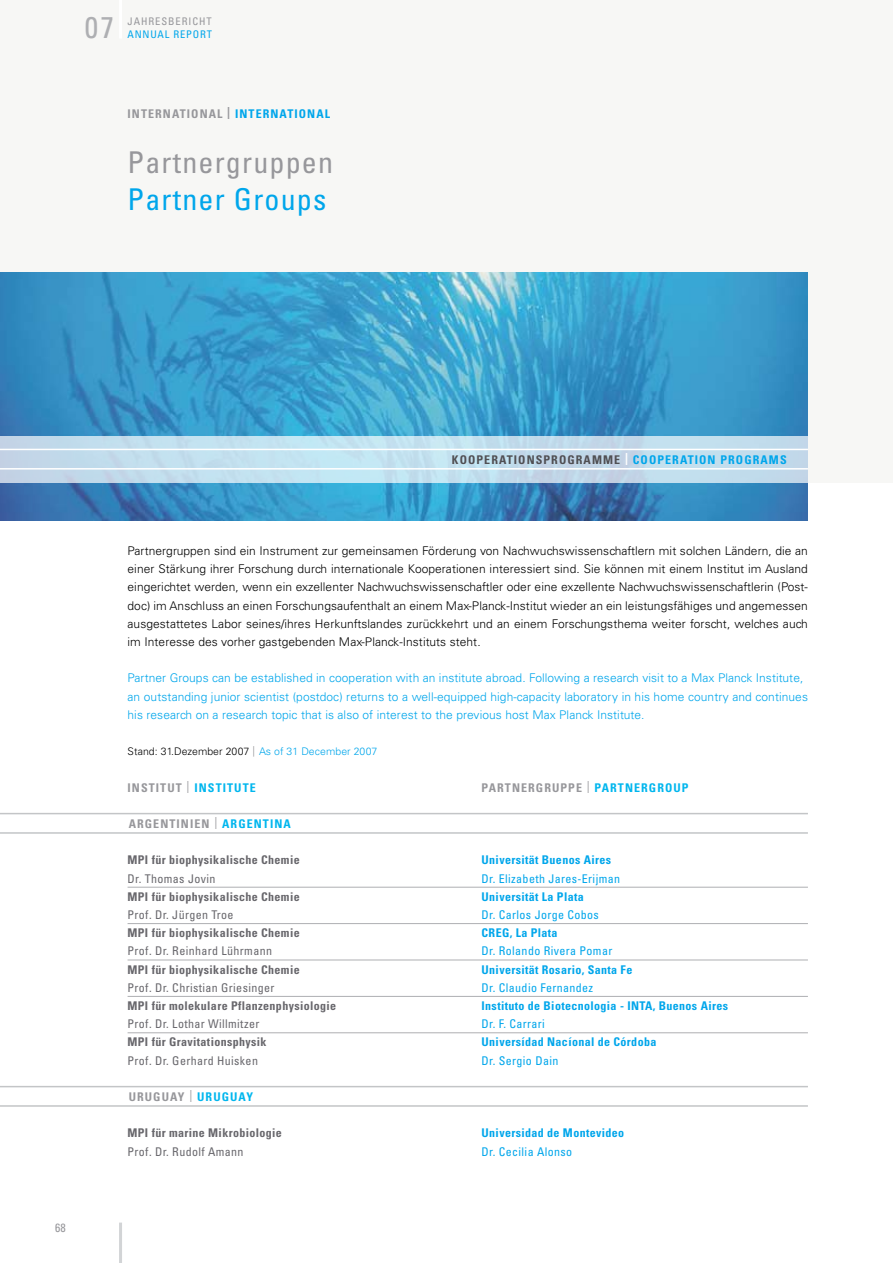
<style>
.page{position:relative;width:893px;height:1263px;background:#fff}
.page>*{position:absolute;margin:0;border:0;box-sizing:border-box;transform-origin:0 0}
.t1{font:condensed 30px "Univers LT";letter-spacing:.04em;color:#97979b}
.t2{font:condensed 30px "Univers LT";letter-spacing:.04em;color:#00a6eb}
.t3{font:condensed 30px "Univers LT";color:#aeafb2}
.t4{font:300 12px/18.1px "Univers LT";letter-spacing:.005em;color:#000;text-align:justify}
.t5{font:300 12px/18.1px "Univers LT";letter-spacing:.005em;color:#00a6eb}
.t6{font:700 condensed 12px "Univers LT";letter-spacing:.03em;color:#68676c}
.t7{font:700 condensed 12px "Univers LT";letter-spacing:.03em;color:#00a6eb}
.t8{font:condensed 12px "Univers LT";letter-spacing:.03em;color:#68676c}
.t9{font:condensed 12px "Univers LT";letter-spacing:.03em;color:#00a6eb}
.t10{font:700 condensed 12px "Univers LT";letter-spacing:.09em;color:#97979b}
.t11{font:700 condensed 12px "Univers LT";letter-spacing:.09em;color:#504f53}
.t12{font:700 condensed 12px "Univers LT";letter-spacing:.09em;color:#00b6ee}
.t13{font:condensed 12px "Univers LT";color:#97979b}
.t14{font:300 10.5px "Univers LT";letter-spacing:.005em;color:#000}
.t15{font:condensed 10.5px "Univers LT";letter-spacing:.09em;color:#97979b}
.t16{font:condensed 10.5px "Univers LT";letter-spacing:.075em;color:#00a6eb}
.s1{color:#00a6eb}
.s2{color:#fff}
.s3{font-weight:400;font-stretch:condensed;color:#97979b}
.s4{color:#97979b}
.s5{font-weight:400;color:#97979b}
.s6{font-weight:400}
.s7{color:#00b6ee}
</style>
<div class="page">
<div style="left:0;top:0;width:893px;height:483px;background:#f7f7f5"></div>
<hr style="left:119px;top:0;width:3px;height:39px;background:#fff">
<hr style="left:119px;top:1222px;width:3px;height:41px;background:#d2d4d6">
<img style="left:0;top:272px;width:808px;height:248px">
<hr style="left:128px;top:887px;width:680px;height:1px;background:#aeafb2">
<hr style="left:128px;top:923px;width:680px;height:1px;background:#aeafb2">
<hr style="left:128px;top:959px;width:680px;height:1px;background:#aeafb2">
<hr style="left:128px;top:996px;width:680px;height:1px;background:#aeafb2">
<hr style="left:128px;top:1032px;width:680px;height:1px;background:#aeafb2">
<hr style="left:0;top:813px;width:808px;height:1px;background:#c3c5c7">
<hr style="left:0;top:832px;width:808px;height:2px;background:#c3c5c7">
<hr style="left:0;top:1086px;width:808px;height:1px;background:#c3c5c7">
<hr style="left:0;top:1105px;width:808px;height:2px;background:#c3c5c7">
<svg style="left:0;top:436px;width:808px;height:47px;background:#c2ddec"></svg>
<hr style="left:0;top:449px;width:808px;height:1px;background:#fff">
<hr style="left:0;top:468px;width:808px;height:2px;background:#fff">
<h1 class="t3" style="left:85px;top:8px;width:31px">07</h1>
<p class="t15" style="left:128px;top:15px;width:86px">JAHRESBERICHT</p>
<p class="t16" style="left:128px;top:28px;width:86px">ANNUAL REPORT</p>
<p class="t10" style="left:128px;top:106px;width:204px">international | <span class="s1">international</span></p>
<h1 class="t1" style="left:128px;top:143px;width:207px">Partnergruppen</h1>
<h1 class="t2" style="left:128px;top:181px;width:200px">Partner Groups</h1>
<p class="t13" style="left:55px;top:1220px;width:12px">68</p>
<p class="t11" style="left:452px;top:452px;width:336px">kooperationsprogramme <span class="s2">|</span> <span class="s1">cooperation programs</span></p>
<p class="t4" style="left:128px;top:542px;width:682px">Partnergruppen sind ein Instrument zur gemeinsamen Förderung von Nachwuchswissenschaftlern mit solchen Ländern, die an einer Stärkung ihrer Forschung durch internationale Kooperationen interessiert sind. Sie können mit einem Institut im Ausland eingerichtet werden, wenn ein exzellenter Nachwuchswissenschaftler oder eine exzellente Nachwuchswissenschaftlerin (Post&shy;doc) im Anschluss an einen Forschungsaufenthalt an einem Max-Planck-Institut wieder an ein leistungsfähiges und angemessen ausgestattetes Labor seines/ihres Herkunftslandes zurückkehrt und an einem Forschungsthema weiter forscht, welches auch im Interesse des vorher gastgebenden Max-Planck-Instituts steht.</p>
<p class="t5" style="left:128px;top:669px;width:682px">Partner Groups can be established in cooperation with an institute abroad. Following a research visit to a Max Planck Institute, an outstanding junior scientist (postdoc) returns to a well-equipped high-capacity laboratory in his home country and continues his research on a research topic that is also of interest to the previous host Max Planck Institute.</p>
<p class="t14" style="left:128px;top:745px;width:251px">Stand: 31.Dezember 2007 <span class="s3">|</span> <span class="s1">As of 31 December 2007</span></p>
<p class="t12" style="left:128px;top:780px;width:130px"><span class="s4">Institut</span> <span class="s5">|</span> Institute</p>
<p class="t10" style="left:482px;top:780px;width:209px">Partnergruppe <span class="s6">|</span> <span class="s7">Partnergroup</span></p>
<p class="t10" style="left:129px;top:816px;width:164px">Argentinien <span class="s6">|</span> <span class="s7">Argentina</span></p>
<p class="t6" style="left:128px;top:853px;width:8px">MPI</p>
<p class="t6" style="left:152px;top:853px;width:150px">für biophysikalische Chemie</p>
<p class="t7" style="left:482px;top:853px;width:131px">Universität Buenos Aires</p>
<p class="t8" style="left:128px;top:871px;width:89px">Dr. Thomas Jovin</p>
<p class="t9" style="left:482px;top:871px;width:140px">Dr. Elizabeth Jares-Erijman</p>
<p class="t6" style="left:128px;top:889px;width:8px">MPI</p>
<p class="t6" style="left:152px;top:889px;width:150px">für biophysikalische Chemie</p>
<p class="t7" style="left:482px;top:889px;width:104px">U niversität La Plata</p>
<p class="t8" style="left:128px;top:907px;width:108px">Prof. Dr. Jürgen Troe</p>
<p class="t9" style="left:482px;top:907px;width:119px">Dr. Carlos Jorge Cobos</p>
<p class="t6" style="left:128px;top:925px;width:8px">MPI</p>
<p class="t6" style="left:152px;top:925px;width:150px">für biophysikalische Chemie</p>
<p class="t7" style="left:482px;top:925px;width:7px">CREG</p>
<p class="t7" style="left:510px;top:925px;width:49px">, La Plata</p>
<p class="t8" style="left:128px;top:943px;width:146px">Prof. Dr. Reinhard Lührmann</p>
<p class="t9" style="left:482px;top:943px;width:132px">Dr. Rolando Rivera Pomar</p>
<p class="t6" style="left:128px;top:962px;width:8px">MPI</p>
<p class="t6" style="left:152px;top:962px;width:150px">für biophysikalische Chemie</p>
<p class="t7" style="left:482px;top:962px;width:152px">U niversität Rosario, Santa Fe</p>
<p class="t8" style="left:128px;top:980px;width:148px">Prof. Dr. Christian Griesinger</p>
<p class="t9" style="left:482px;top:980px;width:113px">Dr. Claudio Fernandez</p>
<p class="t6" style="left:128px;top:998px;width:8px">MPI</p>
<p class="t6" style="left:152px;top:998px;width:186px">für molekulare Pflanzenphysiologie</p>
<p class="t7" style="left:482px;top:998px;width:153px">I nstituto de Biotecnologia - INTA</p>
<p class="t7" style="left:653px;top:998px;width:77px">, Buenos Aires</p>
<p class="t8" style="left:128px;top:1016px;width:133px">Prof. Dr. Lothar Willmitzer</p>
<p class="t9" style="left:482px;top:1016px;width:65px">Dr. F. Carrari</p>
<p class="t6" style="left:128px;top:1035px;width:8px">MPI</p>
<p class="t6" style="left:152px;top:1035px;width:116px">für Gravitationsphysik</p>
<p class="t7" style="left:482px;top:1035px;width:176px">Universídad Nacíonal de Córdoba</p>
<p class="t8" style="left:128px;top:1053px;width:132px">Prof. Dr. Gerhard Huisken</p>
<p class="t9" style="left:482px;top:1053px;width:78px">Dr. Sergio Dain</p>
<p class="t10" style="left:129px;top:1089px;width:8px">URUGUA</p>
<p class="t12" style="left:178px;top:1089px;width:29px"><span class="s4">Y</span> <span class="s5">|</span> URUGUA</p>
<p class="t12" style="left:246px;top:1089px;width:8px">Y</p>
<p class="t6" style="left:128px;top:1126px;width:8px">MPI</p>
<p class="t6" style="left:152px;top:1126px;width:132px">für marine Mikrobiologie</p>
<p class="t7" style="left:482px;top:1126px;width:144px">Universidad de Montevideo</p>
<p class="t8" style="left:128px;top:1144px;width:118px">Prof. Dr. Rudolf Amann</p>
<p class="t9" style="left:482px;top:1144px;width:92px">Dr. Cecilia Alonso</p>
</div>
